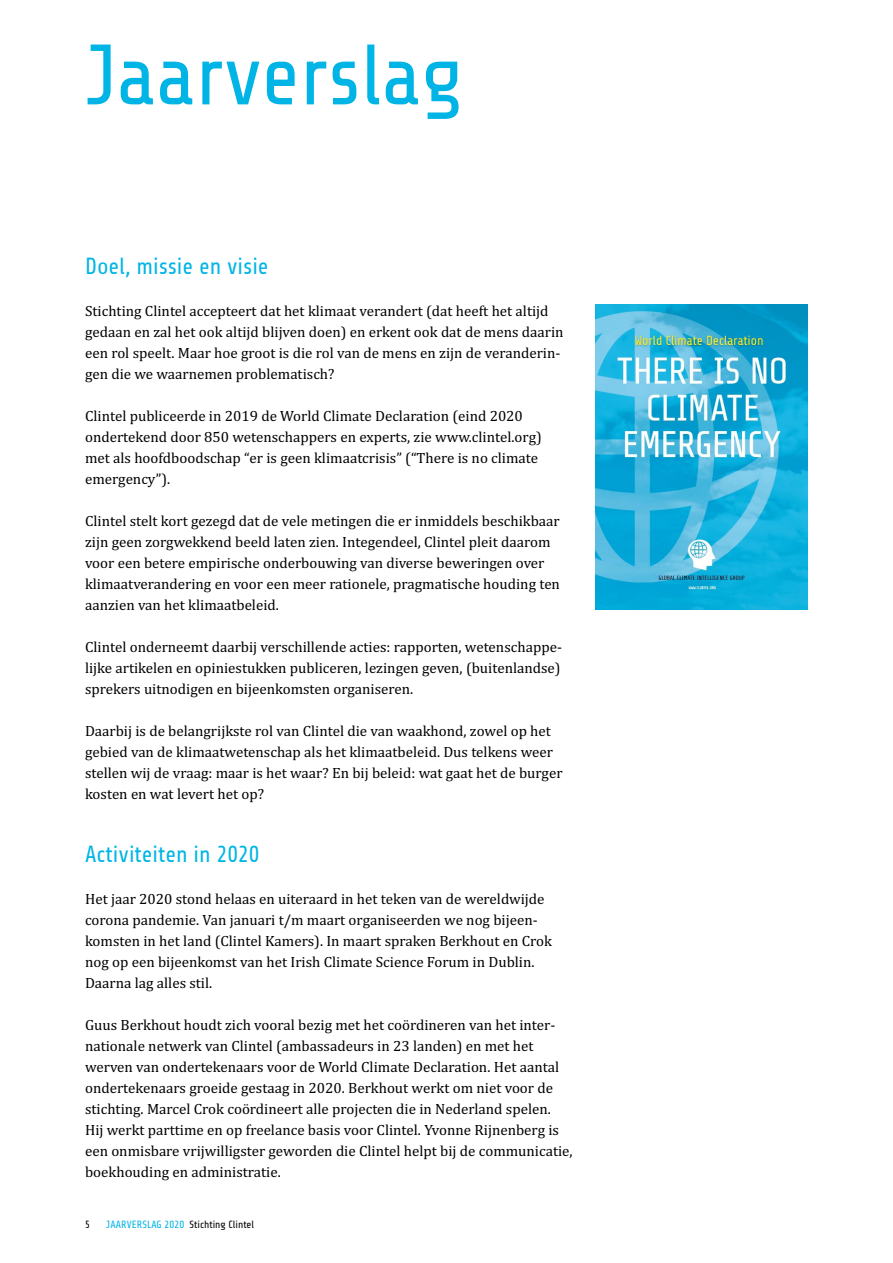
<style>
.page{position:relative;width:893px;height:1263px;background:#fff}
.page>*{position:absolute;margin:0;border:0;box-sizing:border-box;transform-origin:0 0}
.t1{font:85.5px "Share Tech";color:#00b5e5}
.t2{font:23.25px "Share";color:#00b5e5}
.t3{font:15px/21px "Cambria";color:#000}
.t4{font:10.5px "Share Tech";color:#000}
.t5{font:10.5px "Share Tech";color:#00b5e5}
.s1{color:#00b5e5}
</style>
<div class="page">
<img style="left:595px;top:305px;width:213px;height:305px">
<h1 class="t1" style="left:85px;top:31px;width:379px">Jaarverslag</h1>
<h2 class="t2" style="left:85px;top:254px;width:185px">Doel, missie en visie</h2>
<p class="t3" style="left:85px;top:300px;width:480px">Stichting Clintel accepteert dat het klimaat verandert (dat heeft het altijd gedaan en zal het ook altijd blijven doen) en erkent ook dat de mens daarin een rol speelt. Maar hoe groot is die rol van de mens en zijn de veranderin&shy;gen die we waarnemen problematisch?</p>
<p class="t3" style="left:85px;top:405px;width:458px">Clintel publiceerde in 2019 de World Climate Declaration (eind 2020 ondertekend door 850 wetenschappers en experts, zie www.clintel.org) met als hoofdboodschap “er is geen klimaatcrisis” (“There is no climate emergency”).</p>
<p class="t3" style="left:85px;top:510px;width:476px">Clintel stelt kort gezegd dat de vele metingen die er inmiddels beschikbaar zijn geen zorgwekkend beeld laten zien. Integendeel, Clintel pleit daarom voor een betere empirische onderbouwing van diverse beweringen over klimaatverandering en voor een meer rationele, pragmatische houding ten aanzien van het klimaatbeleid.</p>
<p class="t3" style="left:85px;top:636px;width:478px;text-align:justify">Clintel onderneemt daarbij verschillende acties: rapporten, wetenschappe&shy;lijke artikelen en opiniestukken publiceren, lezingen geven, (buitenlandse) sprekers uitnodigen en bijeenkomsten organiseren.</p>
<p class="t3" style="left:85px;top:720px;width:479px">Daarbij is de belangrijkste rol van Clintel die van waakhond, zowel op het gebied van de klimaatwetenschap als het klimaatbeleid. Dus telkens weer stellen wij de vraag: maar is het waar? En bij beleid: wat gaat het de burger kosten en wat levert het op?</p>
<h2 class="t2" style="left:85px;top:842px;width:176px">Activiteiten in 2020</h2>
<p class="t3" style="left:85px;top:888px;width:468px">Het jaar 2020 stond helaas en uiteraard in het teken van de wereldwijde corona pandemie. Van januari t/m maart organiseerden we nog bijeen&shy;komsten in het land (Clintel Kamers). In maart spraken Berkhout en Crok nog op een bijeenkomst van het Irish Climate Science Forum in Dublin.<br>Daarna lag alles stil.</p>
<p class="t3" style="left:85px;top:1014px;width:489px">Guus Berkhout houdt zich vooral bezig met het coördineren van het inter&shy;nationale netwerk van Clintel (ambassadeurs in 23 landen) en met het werven van ondertekenaars voor de World Climate Declaration. Het aantal ondertekenaars groeide gestaag in 2020. Berkhout werkt om niet voor de stichting. Marcel Crok coördineert alle projecten die in Nederland spelen.<br>Hij werkt parttime en op freelance basis voor Clintel. Yvonne Rijnenberg is een onmisbare vrijwilligster geworden die Clintel helpt bij de communicatie, boekhouding en administratie.</p>
<p class="t4" style="left:85px;top:1219px;width:6px">5</p>
<p class="t5" style="left:106px;top:1219px;width:6px">jaarverslag</p>
<p class="t4" style="left:165px;top:1219px;width:91px"><span class="s1">2020</span> Stichting Clintel</p>
</div>
